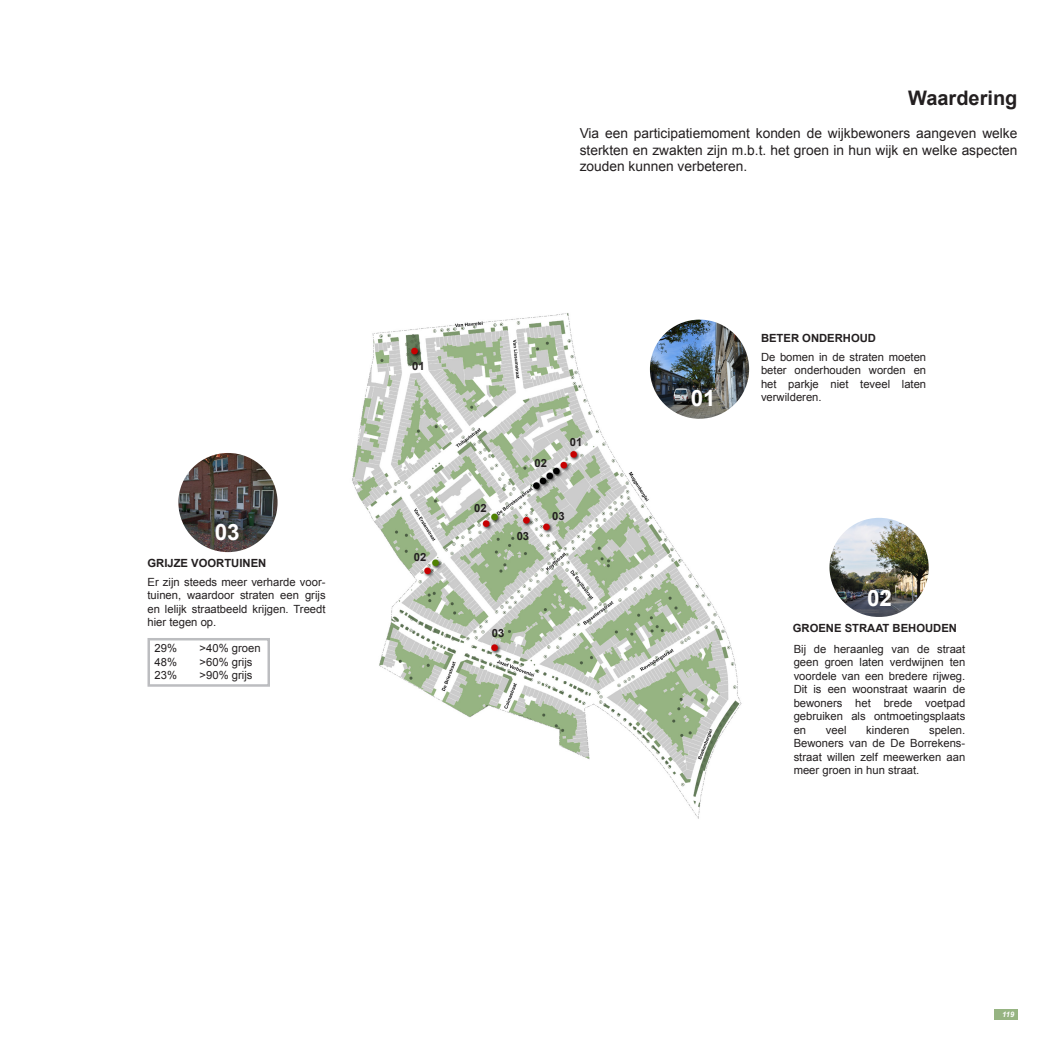
<style>
.page{position:relative;width:1053px;height:1053px;background:#fff}
.page>*{position:absolute;margin:0;border:0;box-sizing:border-box;transform-origin:0 0}
.t1{font:700 22.5px "Arial";color:#fff}
.t2{font:700 20px "Arial";color:#231f20}
.t3{font:13.75px/16.5px "Arial";color:#231f20;text-align:justify}
.t4{font:11.25px/13.5px "Arial";color:#231f20;text-align:justify}
.t5{font:700 11.25px "Arial";color:#231f20}
.t6{font:italic 700 7.5px "Arial";color:#fff}
</style>
<div class="page">
<div style="left:993px;top:1008px;width:24px;height:11px;background:#96b482"></div>
<img style="left:352px;top:313px;width:390px;height:506px">
<img style="left:619px;top:314px;width:131px;height:111px">
<img style="left:829px;top:518px;width:100px;height:99px">
<svg style="left:178px;top:453px;width:100px;height:100px"></svg>
<div style="left:147px;top:638px;width:123px;height:48px;border:2px solid #bcbdc0"></div>
<h2 class="t2" style="left:908px;top:84px;width:111px">Waardering</h2>
<p class="t3" style="left:579px;top:125px;width:439px">Via een participatiemoment konden de wijkbewoners aangeven welke sterkten en zwakten zijn m.b.t. het groen in hun wijk en welke aspecten zouden kunnen verbeteren.</p>
<p class="t5" style="left:412px;top:358px;width:14px">01</p>
<p class="t5" style="left:474px;top:499px;width:14px">02</p>
<p class="t5" style="left:534px;top:455px;width:14px">02</p>
<p class="t5" style="left:570px;top:434px;width:14px">01</p>
<p class="t5" style="left:552px;top:507px;width:14px">03</p>
<h1 class="t1" style="left:215px;top:516px;width:27px">03</h1>
<p class="t5" style="left:516px;top:527px;width:14px">03</p>
<p class="t5" style="left:147px;top:555px;width:120px">GRIJZE VOORTUINEN</p>
<p class="t4" style="left:147px;top:575px;width:180px">Er zijn steeds meer verharde voor&shy;tuinen, waardoor straten een grijs en lelijk straatbeeld krijgen. Treedt hier tegen op.</p>
<p class="t4" style="left:155px;top:641px;width:24px">29%</p>
<p class="t4" style="left:200px;top:641px;width:62px">&gt;40% groen</p>
<p class="t4" style="left:155px;top:655px;width:24px">48%</p>
<p class="t4" style="left:200px;top:655px;width:54px">&gt;60% grijs</p>
<p class="t4" style="left:155px;top:668px;width:24px">23%</p>
<p class="t4" style="left:200px;top:668px;width:54px">&gt;90% grijs</p>
<p class="t5" style="left:414px;top:549px;width:14px">02</p>
<p class="t5" style="left:492px;top:624px;width:14px">03</p>
<h1 class="t1" style="left:690px;top:382px;width:27px">01</h1>
<p class="t5" style="left:761px;top:330px;width:116px">BETER ONDERHOUD</p>
<p class="t4" style="left:761px;top:350px;width:167px">De bomen in de straten moeten beter onderhouden worden en het parkje niet teveel laten verwilderen.</p>
<h1 class="t1" style="left:867px;top:581px;width:27px">02</h1>
<p class="t5" style="left:792px;top:620px;width:166px">GROENE STRAAT BEHOUDEN</p>
<p class="t4" style="left:793px;top:642px;width:173px">Bij de heraanleg van de straat geen groen laten verdwijnen ten voordele van een bredere rijweg.<br>Dit is een woonstraat waarin de bewoners het brede voetpad gebruiken als ontmoetingsplaats en</p>
<p class="t4" style="left:793px;top:723px;width:173px;text-indent:135px">spelen.<br>Bewoners van de De Borrekens&shy;straat willen zelf meewerken aan meer groen in hun straat.</p>
<p class="t4" style="left:825px;top:723px;width:22px">veel</p>
<p class="t4" style="left:866px;top:723px;width:45px">kinderen</p>
<p class="t6" style="left:1002px;top:1008px;width:13px">119</p>
</div>
